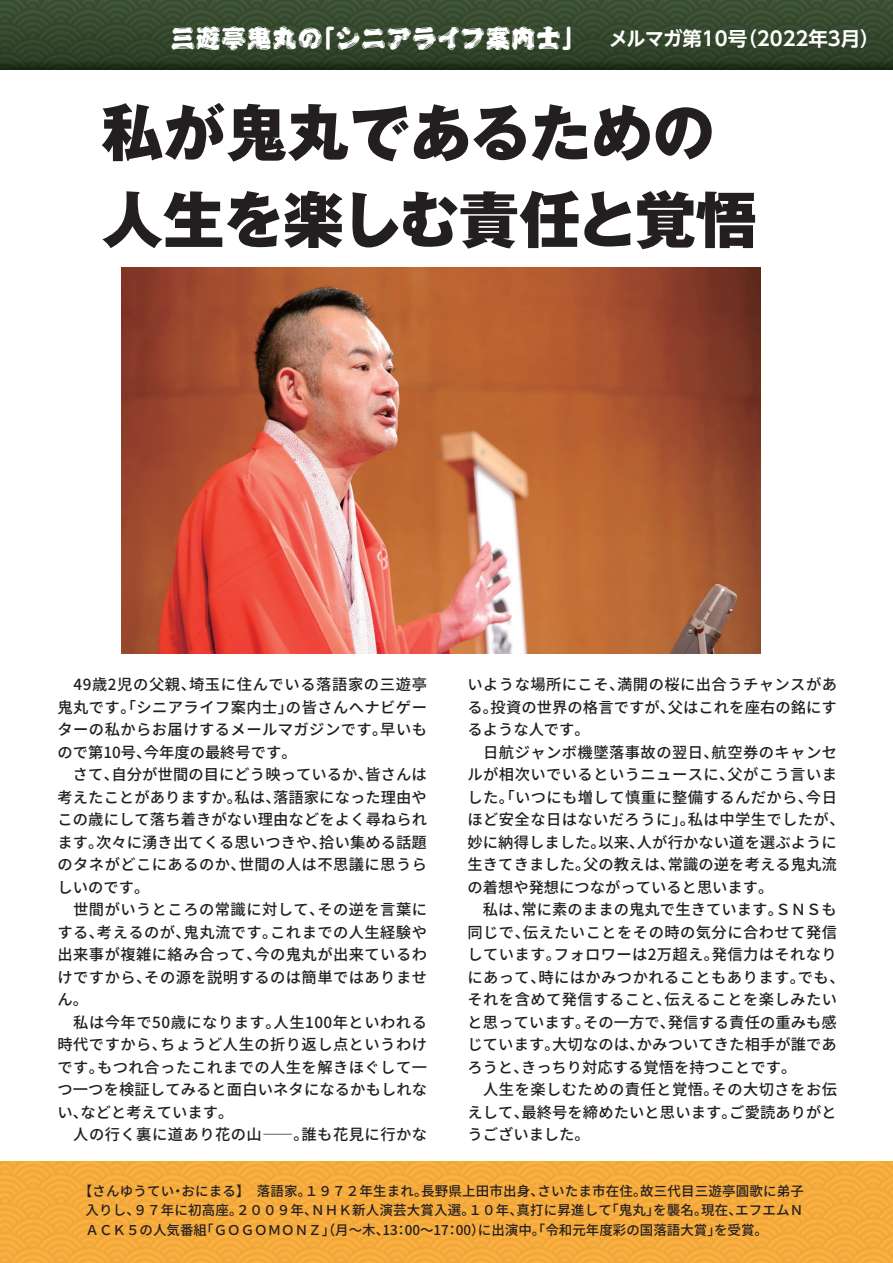
<style>
.page{position:relative;width:893px;height:1263px;background:#fff}
.page>*{position:absolute;margin:0;border:0;box-sizing:border-box;transform-origin:0 0}
.t1{font:800 61.5px/87px "Gothic MB101 Pro";letter-spacing:-.005em;color:#231f20}
.t2{font:700 19.5px "UD Shin Go NT Pro De";color:#fff}
.t3{font:500 15.3px/22.5px "Noto Sans CJ Kjp";letter-spacing:.025em;color:#231f20}
.t4{font:500 13.5px/19.5px "Noto Sans CJ Kjp";color:#231f20;text-align:justify}
</style>
<div class="page">
<div style="left:0;top:0;width:893px;height:69px;background:linear-gradient(to bottom,#405538,#273921)"></div>
<img style="left:122px;top:268px;width:639px;height:385px">
<div style="left:0;top:1162px;width:893px;height:101px;background:#f4ab3d"></div>
<svg style="left:172px;top:26px;width:438px;height:24px;background:#33462c"></svg>
<p class="t2" style="left:609px;top:22px;width:272px">メルマガ第10号（2022年3月）</p>
<h1 class="t1" style="left:102px;top:82px;width:657px">私が鬼丸であるための人生を楽しむ責任と覚悟</h1>
<p class="t3" style="left:57px;top:673px;width:371px">　49歳2児の父親、埼玉に住んでいる落語家の三遊亭鬼丸です。「シニアライフ案内士」の皆さんへナビゲーターの私からお届けするメールマガジンです。早いもので第10号、今年度の最終号です。<br>　さて、自分が世間の目にどう映っているか、皆さんは考えたことがありますか。私は、落語家になった理由やこの歳にして落ち着きがない理由などをよく尋ねられます。次々に湧き出てくる思いつきや、拾い集める話題のタネがどこにあるのか、世間の人は不思議に思うらしいのです。<br>　世間がいうところの常識に対して、その逆を言葉にする、考えるのが、鬼丸流です。これまでの人生経験や出来事が複雑に絡み合って、今の鬼丸が出来ているわけですから、その源を説明するのは簡単ではありません。<br>　私は今年で50歳になります。人生100年といわれる時代ですから、ちょうど人生の折り返し点というわけです。もつれ合ったこれまでの人生を解きほぐして一つ一つを検証してみると面白いネタになるかもしれない、などと考えています。<br>　人の行く裏に道あり花の山⸺。誰も花見に行かな</p>
<p class="t3" style="left:467px;top:674px;width:379px">いような場所にこそ、満開の桜に出合うチャンスがある。投資の世界の格言ですが、父はこれを座右の銘にするような人です。<br>　日航ジャンボ機墜落事故の翌日、航空券のキャンセルが相次いでいるというニュースに、父がこう言いました。「いつにも増して慎重に整備するんだから、今日ほど安全な日はないだろうに」。私は中学生でしたが、妙に納得しました。以来、人が行かない道を選ぶように生きてきました。父の教えは、常識の逆を考える鬼丸流の着想や発想につながっていると思います。<br>　私は、常に素のままの鬼丸で生きています。ＳＮＳも同じで、伝えたいことをその時の気分に合わせて発信しています。フォロワーは2万超え。発信力はそれなりにあって、時にはかみつかれることもあります。でも、それを含めて発信すること、伝えることを楽しみたいと思っています。その一方で、発信する責任の重みも感じています。大切なのは、かみついてきた相手が誰であろうと、きっちり対応する覚悟を持つことです。<br>　人生を楽しむための責任と覚悟。その大切さをお伝えして、最終号を締めたいと思います。ご愛読ありがとうございました。</p>
<p class="t4" style="left:86px;top:1181px;width:720px;text-indent:-7px">【さんゆうてい・おにまる】　落語家。１９７２年生まれ。長野県上田市出身、さいたま市在住。故三代目三遊亭圓歌に弟子入りし、９７年に初高座。２００９年、ＮＨＫ新人演芸大賞入選。１０年、真打に昇進して「鬼丸」を襲名。現在、エフエムＮＡＣＫ５の人気番組「ＧＯＧＯＭＯＮＺ」（月～木、13：00～17：00）に出演中。「令和元年度彩の国落語大賞」を受賞。</p>
</div>
